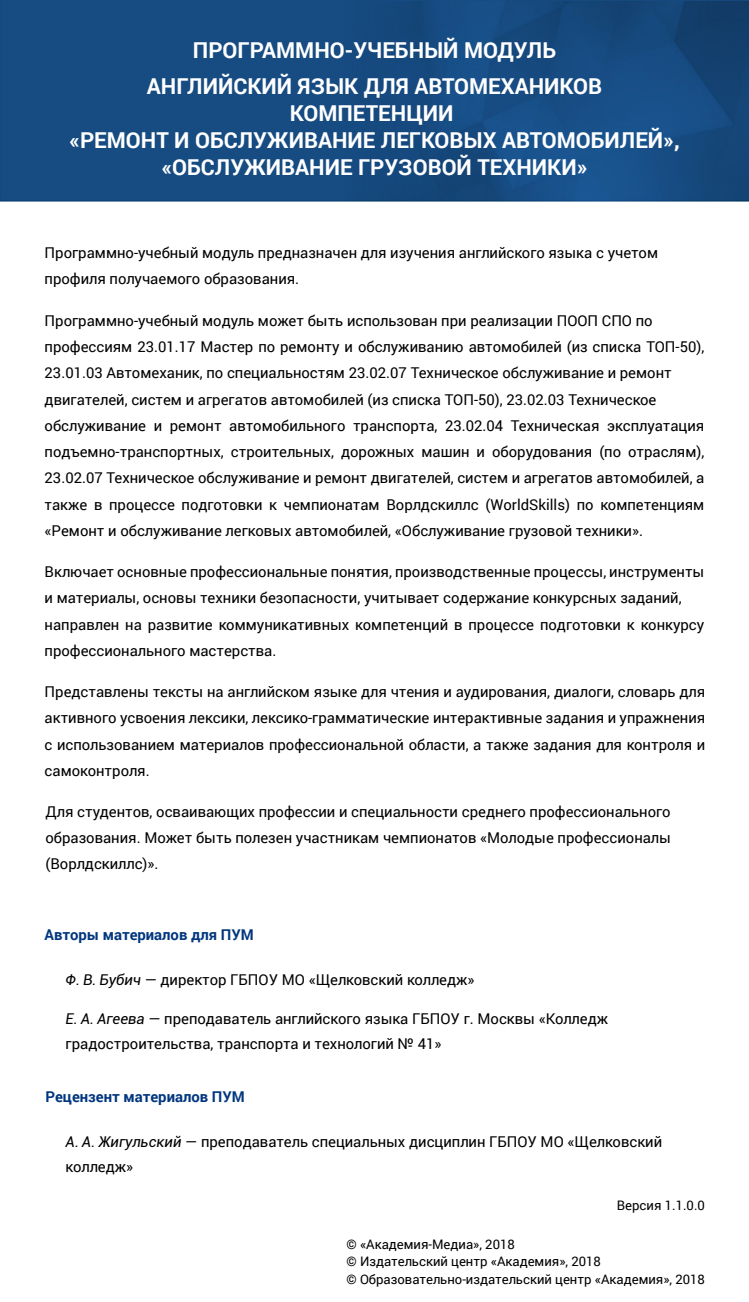
<style>
.page{position:relative;width:749px;height:1302px;background:#fff}
.page>*{position:absolute;margin:0;border:0;box-sizing:border-box;transform-origin:0 0}
.t1{font:700 21.88px/27.1px "Roboto";color:#fff;text-align:center}
.t2{font:14.88px/26.2px "Roboto";color:#000}
.t3{font:700 14.88px "Roboto";color:#00367e}
.t4{font:13.12px/17.5px "Roboto";color:#000}
.s1{font-style:italic}
</style>
<div class="page">
<img style="left:0;top:0;width:749px;height:201px">
<h1 class="t1" style="left:147px;top:32px;width:457px;line-height:35.9px">ПРОГРАММНО-УЧЕБНЫЙ МОДУЛЬ<br>АНГЛИЙСКИЙ ЯЗЫК ДЛЯ АВТОМЕХАНИКОВ</h1>
<h1 class="t1" style="left:69px;top:99px;width:612px">КОМПЕТЕНЦИИ<br>«РЕМОНТ И ОБСЛУЖИВАНИЕ ЛЕГКОВЫХ АВТОМОБИЛЕЙ», «ОБСЛУЖИВАНИЕ ГРУЗОВОЙ ТЕХНИКИ»</h1>
<p class="t2" style="left:45px;top:239px;width:615px">Программно-учебный модуль предназначен для изучения английского языка с учетом профиля получаемого образования.</p>
<p class="t2" style="left:45px;top:307px;width:661px">Программно-учебный модуль может быть использован при реализации ПООП СПО по профессиям 23.01.17 Мастер по ремонту и обслуживанию автомобилей (из списка ТОП-50), 23.01.03 Автомеханик, по специальностям 23.02.07 Техническое обслуживание и ремонт двигателей, систем и агрегатов автомобилей (из списка ТОП-50), 23.02.03 Техническое обслуживание и ремонт автомобильного транспорта, 23.02.04 Техническая эксплуатация подъемно-транспортных, строительных, дорожных машин и оборудования (по отраслям), 23.02.07 Техническое обслуживание и ремонт двигателей, систем и агрегатов автомобилей, а также в процессе подготовки к чемпионатам Ворлдскиллс (WorldSkills) по компетенциям «Ремонт и обслуживание легковых автомобилей, «Обслуживание грузовой техники».</p>
<p class="t2" style="left:45px;top:558px;width:661px">Включает основные профессиональные понятия, производственные процессы, инструменты и материалы, основы техники безопасности, учитывает содержание конкурсных заданий, направлен на развитие коммуникативных компетенций в процессе подготовки к конкурсу профессионального мастерства.</p>
<p class="t2" style="left:45px;top:678px;width:662px;text-align:justify">Представлены тексты на английском языке для чтения и аудирования, диалоги, словарь для активного усвоения лексики, лексико-грамматические интерактивные задания и упражнения с использованием материалов профессиональной области, а также задания для контроля и самоконтроля.</p>
<p class="t2" style="left:46px;top:798px;width:627px;text-align:justify">Для студентов, осваивающих профессии и специальности среднего профессионального образования. Может быть полезен участникам чемпионатов «Молодые профессионалы (Ворлдскиллс)».</p>
<p class="t3" style="left:45px;top:926px;width:211px">Авторы материалов для ПУМ</p>
<p class="t2" style="left:66px;top:966px;width:411px"><span class="s1">Ф. В. Бубич</span> — директор ГБПОУ МО «Щелковский колледж»</p>
<p class="t2" style="left:66px;top:1006px;width:544px;line-height:24.5px"><span class="s1">Е. А. Агеева</span> — преподаватель английского языка ГБПОУ г. Москвы «Колледж градостроительства, транспорта и технологий № 41»</p>
<p class="t3" style="left:46px;top:1088px;width:201px">Рецензент материалов ПУМ</p>
<p class="t2" style="left:66px;top:1129px;width:598px;line-height:24.5px"><span class="s1">А. А. Жигульский</span> — преподаватель специальных дисциплин ГБПОУ МО «Щелковский колледж»</p>
<p class="t4" style="left:617px;top:1195px;width:90px">Версия 1.1.0.0</p>
<p class="t4" style="left:346px;top:1235px;width:360px">© «Академия-Медиа», 2018<br>© Издательский центр «Академия», 2018<br>© Образовательно-издательский центр «Академия», 2018</p>
</div>
